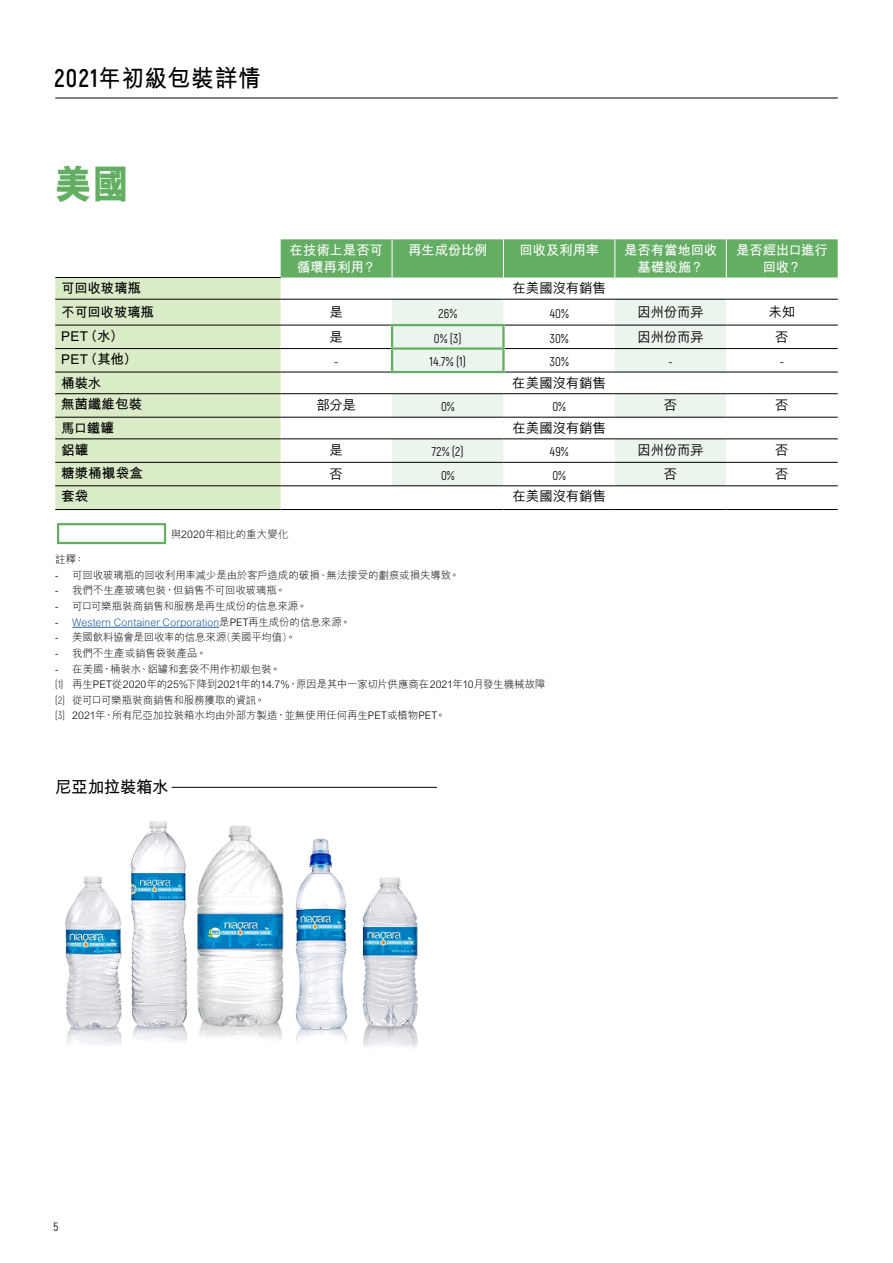
<style>
.page{position:relative;width:893px;height:1263px;background:#fff}
.page>*{position:absolute;margin:0;border:0;box-sizing:border-box;transform-origin:0 0}
.t1{font:800 40.5px "M Hei HK";color:#64ae64;scale:.9 1}
.t2{font:700 24px "M Hei HK";letter-spacing:.02em;color:#000;scale:.95 1}
.t3{font:700 16.5px "M Hei HK";letter-spacing:-.02em;color:#000}
.t4{font:500 13.5px "M Hei HK";letter-spacing:-.015em;color:#000}
.t5{font:700 13.5px/16.5px "M Hei HK";letter-spacing:-.015em;color:#fff;text-align:center}
.t6{font:700 13.5px "M Hei HK";letter-spacing:-.005em;color:#000}
.t7{font:700 13.5px "M Hei HK";letter-spacing:-.025em;color:#000}
.t8{font:12.75px "Akrobat";letter-spacing:.02em;color:#000}
.t9{font:12px "Akrobat";color:#000}
.t10{font:300 10.5px/15.6px "M Hei HK";letter-spacing:-.015em;color:#000}
.t11{font:300 10.5px "M Hei HK";letter-spacing:.005em;color:#215e9e}
.t12{font:300 10.5px "M Hei HK";letter-spacing:.005em;color:#000}
.s1{font-family:"Akrobat";font-size:25.5px}
.s2{color:#000}
.s3{font-family:"Akrobat"}
</style>
<div class="page">
<hr style="left:72px;top:627px;width:147px;height:1px;background:#215e9e">
<div style="left:281px;top:239px;width:557px;height:38px;background:#64ae64"></div>
<div style="left:55px;top:278px;width:226px;height:231px;background:#daebc7"></div>
<svg style="left:392px;top:300px;width:334px;height:186px;fill:#ecf4ee"></svg>
<svg style="left:726px;top:324px;width:112px;height:162px"></svg>
<hr style="left:55px;top:277px;width:226px;height:1px;background:#000">
<hr style="left:55px;top:299px;width:226px;height:1px;background:#000">
<hr style="left:281px;top:299px;width:111px;height:1px;background:#000">
<hr style="left:392px;top:299px;width:111px;height:1px;background:#000">
<hr style="left:503px;top:299px;width:112px;height:1px;background:#000">
<hr style="left:615px;top:299px;width:111px;height:1px;background:#000">
<hr style="left:726px;top:299px;width:112px;height:1px;background:#000">
<hr style="left:55px;top:325px;width:226px;height:1px;background:#000">
<hr style="left:281px;top:325px;width:110px;height:1px;background:#000">
<hr style="left:505px;top:325px;width:110px;height:1px;background:#000">
<hr style="left:615px;top:325px;width:111px;height:1px;background:#000">
<hr style="left:726px;top:325px;width:112px;height:1px;background:#000">
<hr style="left:55px;top:348px;width:226px;height:1px;background:#000">
<hr style="left:281px;top:348px;width:110px;height:1px;background:#000">
<hr style="left:505px;top:348px;width:110px;height:1px;background:#000">
<hr style="left:615px;top:348px;width:111px;height:1px;background:#000">
<hr style="left:726px;top:348px;width:112px;height:1px;background:#000">
<hr style="left:55px;top:372px;width:226px;height:1px;background:#000">
<hr style="left:281px;top:372px;width:110px;height:1px;background:#000">
<hr style="left:505px;top:372px;width:110px;height:1px;background:#000">
<hr style="left:615px;top:372px;width:111px;height:1px;background:#000">
<hr style="left:726px;top:372px;width:112px;height:1px;background:#000">
<hr style="left:55px;top:393px;width:226px;height:1px;background:#000">
<hr style="left:281px;top:393px;width:111px;height:1px;background:#000">
<hr style="left:392px;top:393px;width:111px;height:1px;background:#000">
<hr style="left:503px;top:393px;width:112px;height:1px;background:#000">
<hr style="left:615px;top:393px;width:111px;height:1px;background:#000">
<hr style="left:726px;top:393px;width:112px;height:1px;background:#000">
<hr style="left:55px;top:417px;width:226px;height:1px;background:#000">
<hr style="left:281px;top:417px;width:111px;height:1px;background:#000">
<hr style="left:503px;top:417px;width:112px;height:1px;background:#000">
<hr style="left:615px;top:417px;width:111px;height:1px;background:#000">
<hr style="left:726px;top:417px;width:112px;height:1px;background:#000">
<hr style="left:55px;top:439px;width:226px;height:1px;background:#000">
<hr style="left:281px;top:439px;width:111px;height:1px;background:#000">
<hr style="left:503px;top:439px;width:112px;height:1px;background:#000">
<hr style="left:615px;top:439px;width:111px;height:1px;background:#000">
<hr style="left:726px;top:439px;width:112px;height:1px;background:#000">
<hr style="left:55px;top:462px;width:226px;height:1px;background:#000">
<hr style="left:281px;top:462px;width:111px;height:1px;background:#000">
<hr style="left:503px;top:462px;width:112px;height:1px;background:#000">
<hr style="left:615px;top:462px;width:111px;height:1px;background:#000">
<hr style="left:726px;top:462px;width:112px;height:1px;background:#000">
<hr style="left:55px;top:486px;width:226px;height:1px;background:#000">
<hr style="left:281px;top:486px;width:111px;height:1px;background:#000">
<hr style="left:503px;top:486px;width:112px;height:1px;background:#000">
<hr style="left:615px;top:486px;width:111px;height:1px;background:#000">
<hr style="left:726px;top:486px;width:112px;height:1px;background:#000">
<hr style="left:55px;top:509px;width:226px;height:1px;background:#000">
<hr style="left:281px;top:509px;width:111px;height:1px;background:#000">
<hr style="left:392px;top:509px;width:111px;height:1px;background:#000">
<hr style="left:503px;top:509px;width:112px;height:1px;background:#000">
<hr style="left:615px;top:509px;width:111px;height:1px;background:#000">
<hr style="left:726px;top:509px;width:112px;height:1px;background:#000">
<hr style="left:392px;top:239px;width:1px;height:38px;background:#fff">
<hr style="left:503px;top:239px;width:1px;height:38px;background:#fff">
<hr style="left:615px;top:239px;width:1px;height:38px;background:#fff">
<hr style="left:726px;top:239px;width:1px;height:38px;background:#fff">
<hr style="left:392px;top:417px;width:111px;height:1px;background:#000">
<hr style="left:392px;top:486px;width:111px;height:1px;background:#000">
<hr style="left:392px;top:439px;width:111px;height:1px;background:#000">
<hr style="left:392px;top:462px;width:111px;height:1px;background:#000">
<hr style="left:391px;top:324px;width:114px;height:2px;background:#64ae64">
<hr style="left:391px;top:326px;width:2px;height:21px;background:#64ae64">
<hr style="left:502px;top:326px;width:3px;height:21px;background:#64ae64">
<hr style="left:391px;top:347px;width:114px;height:3px;background:#64ae64">
<hr style="left:391px;top:350px;width:2px;height:21px;background:#64ae64">
<hr style="left:502px;top:350px;width:3px;height:21px;background:#64ae64">
<hr style="left:391px;top:371px;width:114px;height:2px;background:#64ae64">
<hr style="left:55px;top:98px;width:783px;height:1px;background:#000">
<img style="left:65px;top:821px;width:353px;height:227px">
<hr style="left:172px;top:787px;width:265px;height:1px;background:#000">
<div style="left:57px;top:523px;width:109px;height:21px;border:2px solid #64ae64"></div>
<h2 class="t2" style="left:54px;top:61px;width:219px"><span class="s1">2021</span>年初級包裝詳情</h2>
<h1 class="t1" style="left:55px;top:157px;width:83px">美國</h1>
<p class="t5" style="left:290px;top:241px;width:95px">在技術上是否可循環再利用？</p>
<p class="t5" style="left:408px;top:241px;width:81px">再生成份比例</p>
<p class="t5" style="left:519px;top:241px;width:81px">回收及利用率</p>
<p class="t5" style="left:624px;top:241px;width:95px">是否有當地回收基礎設施？</p>
<p class="t5" style="left:736px;top:241px;width:94px">是否經出口進行回收？</p>
<p class="t6" style="left:61px;top:278px;width:81px">可回收玻璃瓶</p>
<p class="t4" style="left:512px;top:278px;width:95px">在美國沒有銷售</p>
<p class="t7" style="left:61px;top:302px;width:94px">不可回收玻璃瓶</p>
<p class="t4" style="left:330px;top:302px;width:15px">是</p>
<p class="t8" style="left:439px;top:306px;width:20px">26%</p>
<p class="t8" style="left:550px;top:306px;width:20px">40%</p>
<p class="t4" style="left:637px;top:302px;width:68px">因州份而异</p>
<p class="t4" style="left:769px;top:302px;width:28px">未知</p>
<p class="t6" style="left:61px;top:326px;width:63px">PET（水）</p>
<p class="t4" style="left:330px;top:327px;width:15px">是</p>
<p class="t8" style="left:434px;top:330px;width:29px">0% (3)</p>
<p class="t8" style="left:550px;top:330px;width:20px">30%</p>
<p class="t4" style="left:637px;top:327px;width:68px">因州份而异</p>
<p class="t4" style="left:775px;top:327px;width:15px">否</p>
<p class="t6" style="left:61px;top:349px;width:77px">PET（其他）</p>
<p class="t8" style="left:334px;top:354px;width:6px">-</p>
<p class="t8" style="left:430px;top:354px;width:38px">14.7% (1)</p>
<p class="t8" style="left:550px;top:354px;width:20px">30%</p>
<p class="t8" style="left:668px;top:354px;width:6px">-</p>
<p class="t8" style="left:780px;top:354px;width:6px">-</p>
<p class="t6" style="left:61px;top:373px;width:42px">桶裝水</p>
<p class="t4" style="left:512px;top:373px;width:95px">在美國沒有銷售</p>
<p class="t6" style="left:61px;top:395px;width:83px">無菌纖維包裝</p>
<p class="t4" style="left:317px;top:395px;width:41px">部分是</p>
<p class="t8" style="left:441px;top:399px;width:15px">0%</p>
<p class="t8" style="left:552px;top:399px;width:15px">0%</p>
<p class="t4" style="left:664px;top:395px;width:15px">否</p>
<p class="t4" style="left:775px;top:395px;width:15px">否</p>
<p class="t6" style="left:61px;top:418px;width:54px">馬口鐵罐</p>
<p class="t4" style="left:512px;top:418px;width:95px">在美國沒有銷售</p>
<p class="t6" style="left:61px;top:440px;width:28px">鋁罐</p>
<p class="t4" style="left:330px;top:441px;width:15px">是</p>
<p class="t8" style="left:432px;top:444px;width:33px">72% (2)</p>
<p class="t8" style="left:550px;top:444px;width:20px">49%</p>
<p class="t4" style="left:637px;top:441px;width:68px">因州份而异</p>
<p class="t4" style="left:775px;top:441px;width:15px">否</p>
<p class="t6" style="left:61px;top:463px;width:83px">糖漿桶襯袋盒</p>
<p class="t4" style="left:330px;top:464px;width:15px">否</p>
<p class="t8" style="left:441px;top:468px;width:15px">0%</p>
<p class="t8" style="left:552px;top:468px;width:15px">0%</p>
<p class="t4" style="left:664px;top:464px;width:15px">否</p>
<p class="t4" style="left:775px;top:464px;width:15px">否</p>
<p class="t6" style="left:61px;top:487px;width:29px">套袋</p>
<p class="t4" style="left:512px;top:487px;width:95px">在美國沒有銷售</p>
<p class="t12" style="left:171px;top:527px;width:119px">與2020年相比的重大變化</p>
<p class="t10" style="left:55px;top:551px;width:31px">註釋：</p>
<p class="t10" style="left:55px;top:567px;width:406px">- 可回收玻璃瓶的回收利用率減少是由於客戶造成的破損、無法接受的劃痕或損失導致。</p>
<p class="t10" style="left:55px;top:582px;width:232px">- 我們不生產玻璃包裝，但銷售不可回收玻璃瓶。</p>
<p class="t10" style="left:55px;top:598px;width:253px">- 可口可樂瓶裝商銷售和服務是再生成份的信息來源。</p>
<p class="t11" style="left:55px;top:614px;width:297px"><span class="s2">-</span> Western Container Corporation<span class="s2">是PET再生成份的信息來源。</span></p>
<p class="t10" style="left:55px;top:629px;width:242px">- 美國飲料協會是回收率的信息來源(美國平均值)。</p>
<p class="t10" style="left:55px;top:645px;width:153px">- 我們不生產或銷售袋裝產品。</p>
<p class="t10" style="left:55px;top:660px;width:492px">- 在美國，桶裝水、鋁罐和套袋不用作初級包裝。<br><span class="s3">(1)</span> 再生PET從2020年的25%下降到2021年的14.7%，原因是其中一家切片供應商在2021年10月發生機械故障<span class="s3">(2)</span> 從可口可樂瓶裝商銷售和服務獲取的資訊。<br><span class="s3">(3)</span> 2021年，所有尼亞加拉裝箱水均由外部方製造，並無使用任何再生PET或植物PET。</p>
<h3 class="t3" style="left:55px;top:775px;width:115px">尼亞加拉裝箱水</h3>
<p class="t9" style="left:54px;top:1220px;width:6px">5</p>
</div>
